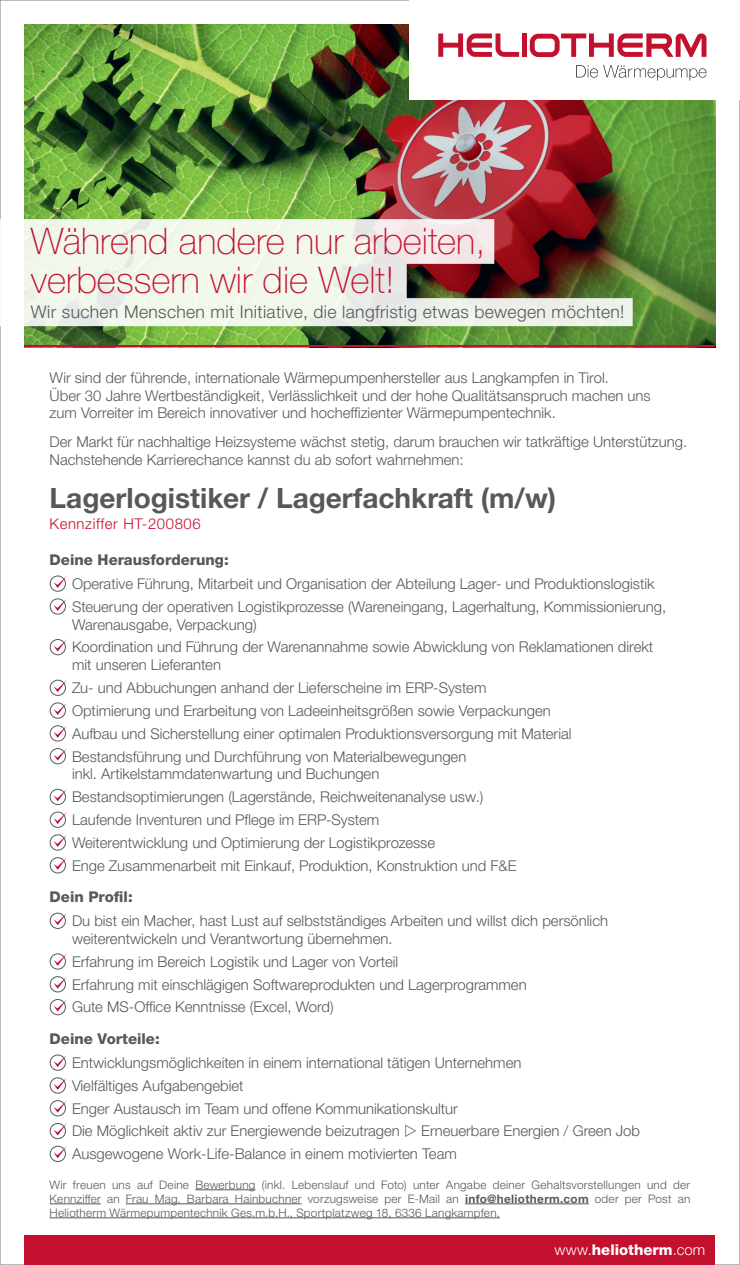
<style>
.page{position:relative;width:740px;height:1265px;background:#fff}
.page>*{position:absolute;margin:0;border:0;box-sizing:border-box;transform-origin:0 0}
.t1{font:100 36.75px "Helvetica Neue LTW1 G";color:#c3102e}
.t2{font:700 28px "Helvetica Neue LTW1 G";color:#57585a}
.t3{font:300 17.5px "Helvetica Neue LTW1 G";letter-spacing:.02em;color:#57585a}
.t4{font:300 14.88px/17.8px "Helvetica Neue LTW1 G";color:#57585a}
.t5{font:800 14.88px "Helvetica Neue LTW1 G";color:#57585a}
.t6{font:300 14.88px "Helvetica Neue LTW1 G";letter-spacing:.04em;color:#c3102e}
.t7{font:800 14.88px "Helvetica Neue LTW1 G";color:#fff}
.t8{font:300 11.72px/14px "Helvetica Neue LTW1 G";letter-spacing:.02em;color:#57585a;text-align:justify}
.s1{font-weight:700}
.s2{font-weight:300}
</style>
<div class="page">
<img style="left:25px;top:25px;width:689px;height:321px">
<div style="left:409px;top:0;width:330px;height:99px;background:#fff"></div>
<div style="left:521px;top:33px;width:5px;height:24px;background:#c3102e"></div>
<svg style="left:438px;top:33px;width:81px;height:24px"></svg>
<svg style="left:576px;top:65px;width:130px;height:16px"></svg>
<svg style="left:529px;top:33px;width:177px;height:24px"></svg>
<svg style="left:0;top:219px;width:632px;height:107px;background:#d1c9c0"></svg>
<hr style="left:25px;top:346px;width:689px;height:1px;background:#c3102e">
<div style="left:25px;top:1235px;width:689px;height:30px;background:#c3102e"></div>
<hr style="left:195px;top:1190px;width:60px;height:1px;background:#57585a">
<hr style="left:50px;top:1204px;width:51px;height:1px;background:#57585a">
<hr style="left:126px;top:1204px;width:175px;height:1px;background:#57585a">
<hr style="left:464px;top:1204px;width:124px;height:1px;background:#57585a">
<hr style="left:50px;top:1218px;width:449px;height:1px;background:#57585a">
<div style="left:50px;top:575px;width:16px;height:17px;border:1px solid #57585a;border-radius:50%"></div>
<svg style="left:54px;top:576px;width:13px;height:12px"></svg>
<div style="left:50px;top:598px;width:16px;height:17px;border:1px solid #57585a;border-radius:50%"></div>
<svg style="left:54px;top:599px;width:13px;height:12px"></svg>
<div style="left:50px;top:639px;width:16px;height:16px;border:1px solid #57585a;border-radius:50%"></div>
<svg style="left:54px;top:639px;width:13px;height:13px"></svg>
<div style="left:50px;top:680px;width:16px;height:16px;border:1px solid #57585a;border-radius:50%"></div>
<svg style="left:54px;top:680px;width:13px;height:12px"></svg>
<div style="left:50px;top:702px;width:16px;height:17px;border:1px solid #57585a;border-radius:50%"></div>
<svg style="left:54px;top:703px;width:13px;height:12px"></svg>
<div style="left:50px;top:725px;width:16px;height:17px;border:1px solid #57585a;border-radius:50%"></div>
<svg style="left:54px;top:726px;width:13px;height:12px"></svg>
<div style="left:50px;top:748px;width:16px;height:16px;border:1px solid #57585a;border-radius:50%"></div>
<svg style="left:54px;top:748px;width:13px;height:13px"></svg>
<div style="left:50px;top:789px;width:16px;height:16px;border:1px solid #57585a;border-radius:50%"></div>
<svg style="left:54px;top:789px;width:13px;height:12px"></svg>
<div style="left:50px;top:812px;width:16px;height:16px;border:1px solid #57585a;border-radius:50%"></div>
<svg style="left:54px;top:812px;width:13px;height:12px"></svg>
<div style="left:50px;top:834px;width:16px;height:17px;border:1px solid #57585a;border-radius:50%"></div>
<svg style="left:54px;top:835px;width:13px;height:12px"></svg>
<div style="left:50px;top:857px;width:16px;height:16px;border:1px solid #57585a;border-radius:50%"></div>
<svg style="left:54px;top:858px;width:13px;height:12px"></svg>
<div style="left:50px;top:913px;width:16px;height:16px;border:1px solid #57585a;border-radius:50%"></div>
<svg style="left:54px;top:913px;width:13px;height:12px"></svg>
<div style="left:50px;top:953px;width:16px;height:17px;border:1px solid #57585a;border-radius:50%"></div>
<svg style="left:54px;top:954px;width:13px;height:12px"></svg>
<div style="left:50px;top:976px;width:16px;height:16px;border:1px solid #57585a;border-radius:50%"></div>
<svg style="left:54px;top:977px;width:13px;height:12px"></svg>
<div style="left:50px;top:999px;width:16px;height:16px;border:1px solid #57585a;border-radius:50%"></div>
<svg style="left:54px;top:999px;width:13px;height:13px"></svg>
<div style="left:50px;top:1054px;width:16px;height:17px;border:1px solid #57585a;border-radius:50%"></div>
<svg style="left:54px;top:1055px;width:13px;height:12px"></svg>
<div style="left:50px;top:1077px;width:16px;height:17px;border:1px solid #57585a;border-radius:50%"></div>
<svg style="left:54px;top:1078px;width:13px;height:12px"></svg>
<div style="left:50px;top:1100px;width:16px;height:16px;border:1px solid #57585a;border-radius:50%"></div>
<svg style="left:54px;top:1101px;width:13px;height:12px"></svg>
<div style="left:50px;top:1123px;width:16px;height:16px;border:1px solid #57585a;border-radius:50%"></div>
<svg style="left:54px;top:1123px;width:13px;height:13px"></svg>
<div style="left:50px;top:1146px;width:16px;height:16px;border:1px solid #57585a;border-radius:50%"></div>
<svg style="left:54px;top:1146px;width:13px;height:12px"></svg>
<p class="t1" style="left:31px;top:220px;width:456px">Während andere nur arbeiten,</p>
<p class="t1" style="left:31px;top:258px;width:365px">verbessern wir die Welt!</p>
<p class="t3" style="left:31px;top:302px;width:595px">Wir suchen Menschen mit Initiative, die langfristig etwas bewegen möchten!</p>
<p class="t4" style="left:50px;top:368px;width:602px">Wir sind der führende, internationale Wärmepumpenhersteller aus Langkampfen in Tirol.<br>Über 30 Jahre Wertbeständigkeit, Verlässlichkeit und der hohe Qualitätsanspruch machen uns zum Vorreiter im Bereich innovativer und hocheffizienter Wärmepumpentechnik.</p>
<p class="t4" style="left:50px;top:432px;width:638px">Der Markt für nachhaltige Heizsysteme wächst stetig, darum brauchen wir tatkräftige Unterstützung.<br>Nachstehende Karrierechance kannst du ab sofort wahrnehmen:</p>
<p class="t2" style="left:50px;top:481px;width:507px">Lagerlogistiker / Lagerfachkraft (m/w)</p>
<p class="t6" style="left:50px;top:515px;width:152px">Kennziffer HT-200806</p>
<p class="t5" style="left:50px;top:551px;width:180px">Deine Herausforderung:</p>
<p class="t4" style="left:72px;top:575px;width:583px">Operative Führung, Mitarbeit und Organisation der Abteilung Lager- und Produktionslogistik</p>
<p class="t4" style="left:72px;top:598px;width:595px">Steuerung der operativen Logistikprozesse (Wareneingang, Lagerhaltung, Kommissionierung,<br>Warenausgabe, Verpackung)</p>
<p class="t4" style="left:72px;top:638px;width:582px">Koordination und Führung der Warenannahme sowie Abwicklung von Reklamationen direkt mit unseren Lieferanten</p>
<p class="t4" style="left:72px;top:679px;width:415px">Zu- und Abbuchungen anhand der Lieferscheine im ERP-System</p>
<p class="t4" style="left:72px;top:702px;width:480px">Optimierung und Erarbeitung von Ladeeinheitsgrößen sowie Verpackungen</p>
<p class="t4" style="left:72px;top:724px;width:500px">Aufbau und Sicherstellung einer optimalen Produktionsversorgung mit Material</p>
<p class="t4" style="left:72px;top:747px;width:395px">Bestandsführung und Durchführung von Materialbewegungen inkl. Artikelstammdatenwartung und Buchungen</p>
<p class="t4" style="left:72px;top:788px;width:413px">Bestandsoptimierungen (Lagerstände, Reichweitenanalyse usw.)</p>
<p class="t4" style="left:72px;top:811px;width:308px">Laufende Inventuren und Pflege im ERP-System</p>
<p class="t4" style="left:72px;top:834px;width:364px">Weiterentwicklung und Optimierung der Logistikprozesse</p>
<p class="t4" style="left:72px;top:856px;width:446px">Enge Zusammenarbeit mit Einkauf, Produktion, Konstruktion und F&amp;E</p>
<p class="t5" style="left:50px;top:888px;width:84px">Dein Profil:</p>
<p class="t4" style="left:72px;top:912px;width:537px">Du bist ein Macher, hast Lust auf selbstständiges Arbeiten und willst dich persönlich weiterentwickeln und Verantwortung übernehmen.</p>
<p class="t4" style="left:72px;top:953px;width:327px">Erfahrung im Bereich Logistik und Lager von Vorteil</p>
<p class="t4" style="left:72px;top:975px;width:456px">Erfahrung mit einschlägigen Softwareprodukten und Lagerprogrammen</p>
<p class="t4" style="left:72px;top:998px;width:263px">Gute MS-Office Kenntnisse (Excel, Word)</p>
<p class="t5" style="left:50px;top:1029px;width:112px">Deine Vorteile:</p>
<p class="t4" style="left:72px;top:1054px;width:450px">Entwicklungsmöglichkeiten in einem international tätigen Unternehmen</p>
<p class="t4" style="left:72px;top:1076px;width:173px">Vielfältiges Aufgabengebiet</p>
<p class="t4" style="left:72px;top:1099px;width:387px">Enger Austausch im Team und offene Kommunikationskultur</p>
<p class="t4" style="left:72px;top:1122px;width:329px">Die Möglichkeit aktiv zur Energiewende beizutragen</p>
<p class="t4" style="left:421px;top:1122px;width:220px">Erneuerbare Energien / Green Job</p>
<p class="t4" style="left:72px;top:1145px;width:386px">Ausgewogene Work-Life-Balance in einem motivierten Team</p>
<p class="t8" style="left:50px;top:1177px;width:641px">Wir freuen uns auf Deine Bewerbung (inkl. Lebenslauf und Foto) unter Angabe deiner Gehaltsvorstellungen und der Kennziffer an Frau Mag. Barbara Hainbuchner vorzugsweise per E-Mail an <span class="s1">info@heliotherm.com</span> oder per Post an Heliotherm Wärmepumpentechnik Ges.m.b.H., Sportplatzweg 18, 6336 Langkampfen.</p>
<p class="t7" style="left:554px;top:1241px;width:152px"><span class="s2">www.</span>heliotherm<span class="s2">.com</span></p>
</div>
